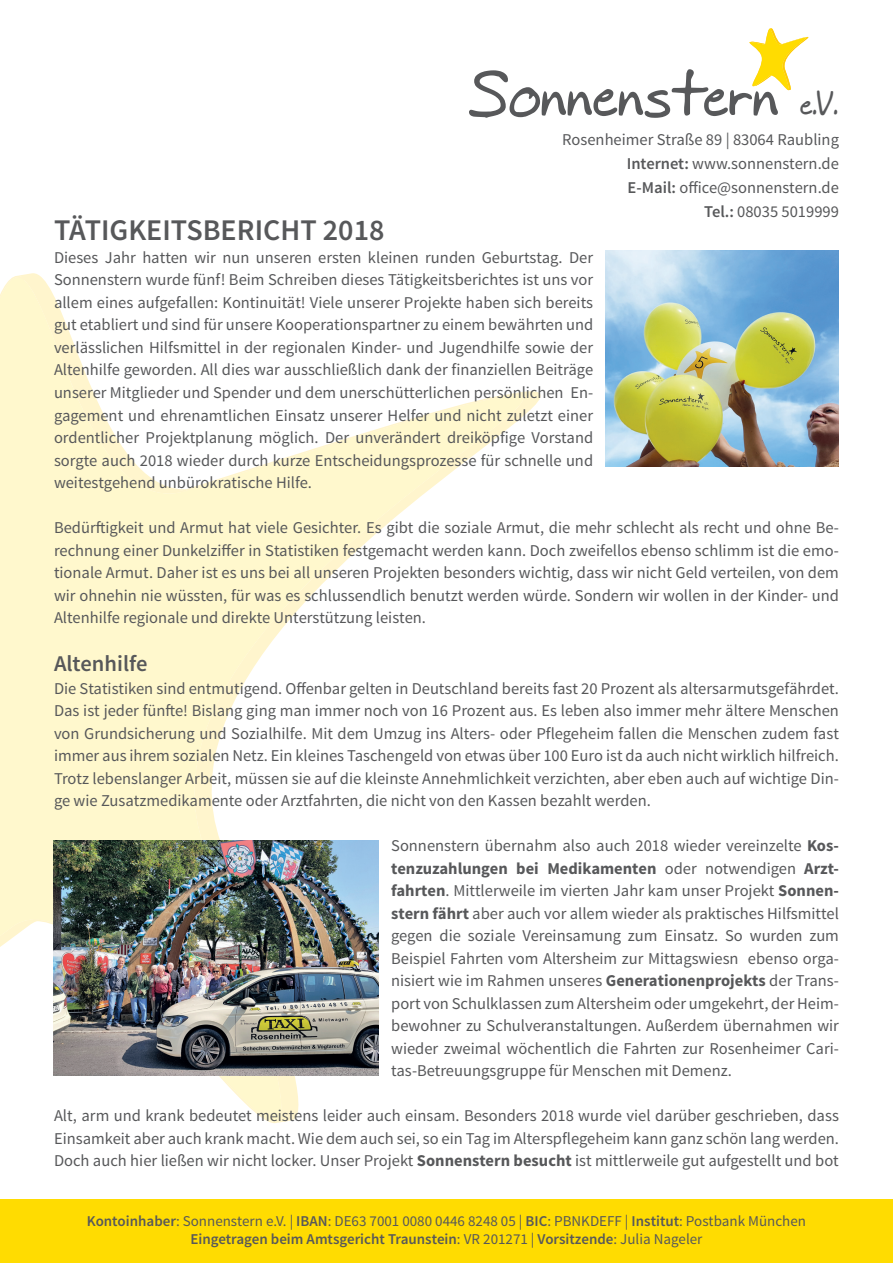
<style>
.page{position:relative;width:893px;height:1263px;background:#fff}
.page>*{position:absolute;margin:0;border:0;box-sizing:border-box;transform-origin:0 0}
.t1{font:79.5px "Mad's Scrawl BRK";color:#57585a}
.t2{font:600 30px "Source Sans Pro";color:#57585a}
.t3{font:600 22.5px "Source Sans Pro";color:#57585a}
.t4{font:16.5px/22.5px "Source Sans Pro";color:#57585a;text-align:justify}
.t5{font:15px/18px "Source Sans Pro";color:#57585a;text-align:center}
.s1{font-size:39.75px}
.s2{font-weight:600}
.s3{font-weight:700}
</style>
<div class="page">
<div style="left:0;top:1199px;width:893px;height:64px;background:#ffdc01"></div>
<svg style="left:749px;top:28px;width:60px;height:62px"></svg>
<svg style="left:0;top:275px;width:527px;height:848px"></svg>
<img style="left:54px;top:840px;width:324px;height:235px">
<img style="left:606px;top:251px;width:233px;height:216px">
<h1 class="t1" style="left:468px;top:54px;width:371px">Sonnenstern <span class="s1">e.V.</span></h1>
<p class="t4" style="left:562px;top:128px;width:278px;line-height:24px;text-align:right">Rosenheimer Straße 89 | 83064 Raubling<br><span class="s2">Internet:</span> www.sonnenstern.de<br><span class="s2">E-Mail:</span> office@sonnenstern.de<br><span class="s2">Tel.:</span> 08035 5019999</p>
<h2 class="t2" style="left:54px;top:212px;width:332px">TÄTIGKEITSBERICHT 2018</h2>
<p class="t4" style="left:54px;top:246px;width:541px">Dieses Jahr hatten wir nun unseren ersten kleinen runden Geburtstag. Der Sonnenstern wurde fünf! Beim Schreiben dieses Tätigkeitsberichtes ist uns vor allem eines aufgefallen: Kontinuität! Viele unserer Projekte haben sich bereits gut etabliert und sind für unsere Kooperationspartner zu einem bewährten und verlässlichen Hilfsmittel in der regionalen Kinder- und Jugendhilfe sowie der Altenhilfe geworden. All dies war ausschließlich dank der finanziellen Beiträge unserer Mitglieder und Spender und dem unerschütterlichen persönlichen En&shy;gagement und ehrenamtlichen Einsatz unserer Helfer und nicht zuletzt einer ordentlicher Projektplanung möglich. Der unverändert dreiköpfige Vorstand sorgte auch 2018 wieder durch kurze Entscheidungsprozesse für schnelle und weitestgehend unbürokratische Hilfe.</p>
<p class="t4" style="left:54px;top:517px;width:787px">Bedürftigkeit und Armut hat viele Gesichter. Es gibt die soziale Armut, die mehr schlecht als recht und ohne Be&shy;rechnung einer Dunkelziffer in Statistiken festgemacht werden kann. Doch zweifellos ebenso schlimm ist die emo&shy;tionale Armut. Daher ist es uns bei all unseren Projekten besonders wichtig, dass wir nicht Geld verteilen, von dem wir ohnehin nie wüssten, für was es schlussendlich benutzt werden würde. Sondern wir wollen in der Kinder- und Altenhilfe regionale und direkte Unterstützung leisten.</p>
<h3 class="t3" style="left:54px;top:649px;width:95px">Altenhilfe</h3>
<p class="t4" style="left:54px;top:677px;width:786px">Die Statistiken sind entmutigend. Offenbar gelten in Deutschland bereits fast 20 Prozent als altersarmutsgefährdet.<br>Das ist jeder fünfte! Bislang ging man immer noch von 16 Prozent aus. Es leben also immer mehr ältere Menschen von Grundsicherung und Sozialhilfe. Mit dem Umzug ins Alters- oder Pflegeheim fallen die Menschen zudem fast immer aus ihrem sozialen Netz. Ein kleines Taschengeld von etwas über 100 Euro ist da auch nicht wirklich hilfreich.<br>Trotz lebenslanger Arbeit, müssen sie auf die kleinste Annehmlichkeit verzichten, aber eben auch auf wichtige Din&shy;ge wie Zusatzmedikamente oder Arztfahrten, die nicht von den Kassen bezahlt werden.</p>
<p class="t4" style="left:391px;top:835px;width:449px">Sonnenstern übernahm also auch 2018 wieder vereinzelte <span class="s3">Kos&shy;tenzuzahlungen bei Medikamenten</span> oder notwendigen <span class="s3">Arzt&shy;fahrten</span>. Mittlerweile im vierten Jahr kam unser Projekt <span class="s3">Sonnen&shy;stern fährt</span> aber auch vor allem wieder als praktisches Hilfsmittel gegen die soziale Vereinsamung zum Einsatz. So wurden zum Beispiel Fahrten vom Altersheim zur Mittagswiesn ebenso orga&shy;nisiert wie im Rahmen unseres <span class="s3">Generationenprojekts</span> der Trans&shy;port von Schulklassen zum Altersheim oder umgekehrt, der Heim&shy;bewohner zu Schulveranstaltungen. Außerdem übernahmen wir wieder zweimal wöchentlich die Fahrten zur Rosenheimer Cari&shy;tas-Betreuungsgruppe für Menschen mit Demenz.</p>
<p class="t4" style="left:54px;top:1105px;width:787px">Alt, arm und krank bedeutet meistens leider auch einsam. Besonders 2018 wurde viel darüber geschrieben, dass Einsamkeit aber auch krank macht. Wie dem auch sei, so ein Tag im Alterspflegeheim kann ganz schön lang werden.<br>Doch auch hier ließen wir nicht locker. Unser Projekt <span class="s3">Sonnenstern besucht</span> ist mittlerweile gut aufgestellt und bot</p>
<p class="t5" style="left:87px;top:1212px;width:721px"><span class="s2">Kontoinhaber</span>: Sonnenstern e.V. | <span class="s2">IBAN</span>: DE63 7001 0080 0446 8248 05 | <span class="s2">BIC</span>: PBNKDEFF | <span class="s2">Institut</span>: Postbank München<br><span class="s2">Eingetragen beim Amtsgericht Traunstein</span>: VR 201271 | <span class="s2">Vorsitzende</span>: Julia Nageler</p>
</div>
